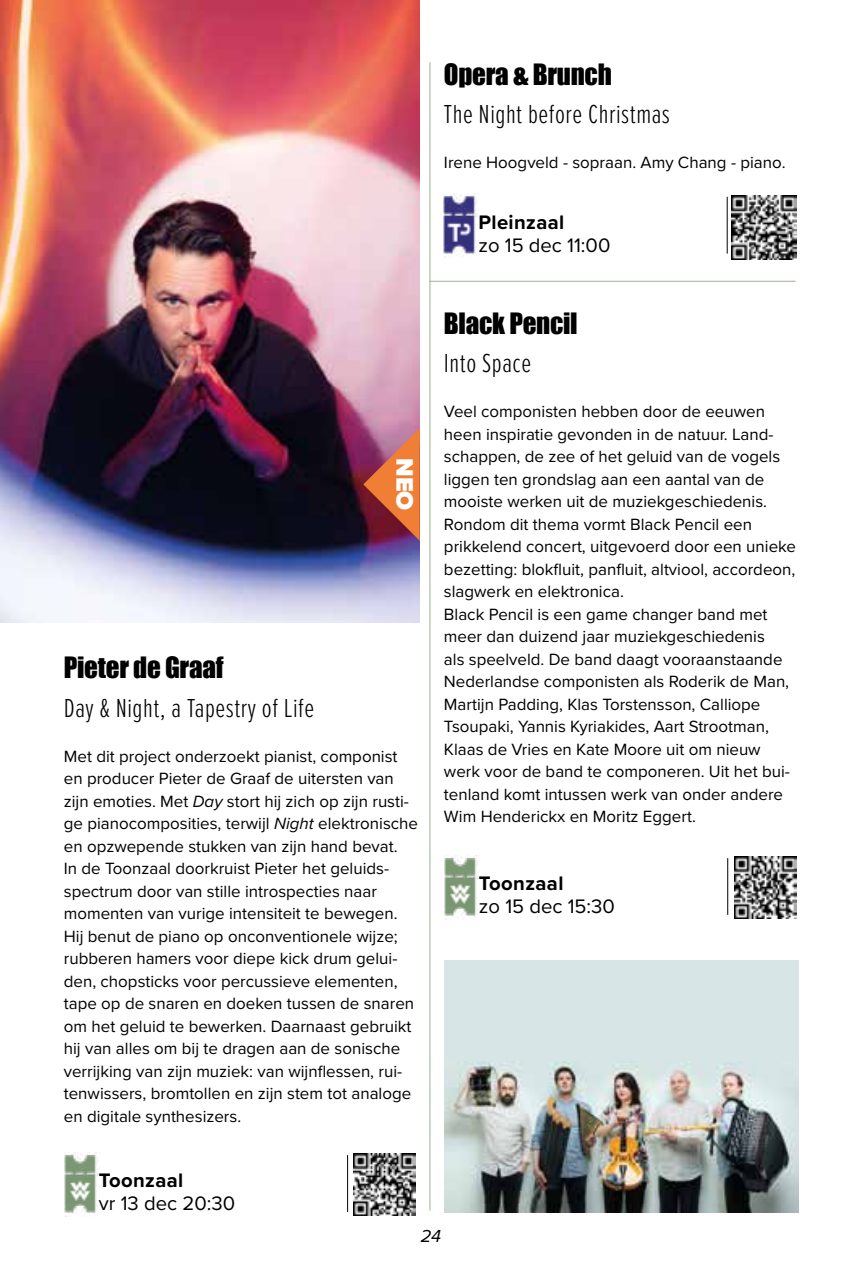
<style>
.page{position:relative;width:862px;height:1276px;background:#fff}
.page>*{position:absolute;margin:0;border:0;box-sizing:border-box;transform-origin:0 0}
.t1{font:300 27px "Proxima Nova Ex Cn";letter-spacing:.02em;color:#000}
.t2{font:27px "Impact";letter-spacing:-.01em;color:#000}
.t3{font:900 24.75px "Proxima Nova";color:#fff}
.t4{font:20.25px "Proxima Nova";color:#000}
.t5{font:700 20.25px "Proxima Nova";letter-spacing:.02em;color:#000}
.t6{font:italic 18px "Proxima Nova";color:#000}
.t7{font:16.88px/22.5px "Proxima Nova";color:#000}
.s1{font-style:italic}
</style>
<div class="page">
<img style="left:64px;top:1152px;width:34px;height:62px">
<hr style="left:347px;top:1155px;width:1px;height:57px;background:#000">
<img style="left:0;top:0;width:419px;height:622px">
<img style="left:443px;top:193px;width:34px;height:62px">
<hr style="left:726px;top:197px;width:1px;height:57px;background:#000">
<img style="left:444px;top:855px;width:34px;height:62px">
<hr style="left:727px;top:858px;width:1px;height:57px;background:#000">
<img style="left:444px;top:960px;width:354px;height:252px">
<hr style="left:861px;top:638px;width:1px;height:638px;background:#006c4f">
<img style="left:353px;top:1153px;width:62px;height:62px">
<img style="left:734px;top:857px;width:61px;height:62px">
<hr style="left:429px;top:62px;width:1px;height:1148px;background:#a3bc98">
<hr style="left:429px;top:281px;width:366px;height:1px;background:#a3bc98">
<svg style="left:363px;top:428px;width:56px;height:113px;background:#b85847"></svg>
<img style="left:731px;top:195px;width:64px;height:65px">
<h1 class="t2" style="left:443px;top:54px;width:169px">Opera &amp; Brunch</h1>
<h1 class="t1" style="left:443px;top:95px;width:227px">The Night before Christmas</h1>
<p class="t7" style="left:443px;top:151px;width:343px">Irene Hoogveld - sopraan. Amy Chang - piano.</p>
<h2 class="t3" style="left:423px;top:458px;width:54px;rotate:90deg">NEO</h2>
<h1 class="t2" style="left:64px;top:647px;width:161px">Pieter de Graaf</h1>
<h1 class="t1" style="left:64px;top:688px;width:252px">Day &amp; Night, a Tapestry of Life</h1>
<p class="t7" style="left:64px;top:744px;width:355px">Met dit project onderzoekt pianist, componist en producer Pieter de Graaf de uitersten van zijn emoties. Met <span class="s1">Day</span> stort hij zich op zijn rusti&shy;ge pianocomposities, terwijl <span class="s1">Night</span> elektronische en opzwepende stukken van zijn hand bevat.<br>In de Toonzaal doorkruist Pieter het geluids&shy;spectrum door van stille introspecties naar momenten van vurige intensiteit te bewegen.<br>Hij benut de piano op onconventionele wijze; rubberen hamers voor diepe kick drum gelui&shy;den, chopsticks voor percussieve elementen, tape op de snaren en doeken tussen de snaren om het geluid te bewerken. Daarnaast gebruikt hij van alles om bij te dragen aan de sonische verrijking van zijn muziek: van wijnflessen, rui&shy;tenwissers, bromtollen en zijn stem tot analoge en digitale synthesizers.</p>
<p class="t5" style="left:99px;top:1165px;width:86px">Toonzaal</p>
<p class="t4" style="left:99px;top:1188px;width:138px">vr 13 dec 20:30</p>
<p class="t5" style="left:478px;top:207px;width:87px">Pleinzaal</p>
<p class="t4" style="left:478px;top:230px;width:133px">zo 15 dec 11:00</p>
<h1 class="t2" style="left:443px;top:302px;width:135px">Black Pencil</h1>
<h1 class="t1" style="left:443px;top:344px;width:89px">Into Space</h1>
<p class="t7" style="left:443px;top:400px;width:353px">Veel componisten hebben door de eeuwen heen inspiratie gevonden in de natuur. Land&shy;schappen, de zee of het geluid van de vogels liggen ten grondslag aan een aantal van de mooiste werken uit de muziekgeschiedenis.<br>Rondom dit thema vormt Black Pencil een prikkelend concert, uitgevoerd door een unieke bezetting: blokfluit, panfluit, altviool, accordeon, slagwerk en elektronica.<br>Black Pencil is een game changer band met meer dan duizend jaar muziekgeschiedenis<br>als speelveld. De band daagt vooraanstaande Nederlandse componisten als Roderik de Man, Martijn Padding, Klas Torstensson, Calliope Tsoupaki, Yannis Kyriakides, Aart Strootman, Klaas de Vries en Kate Moore uit om nieuw werk voor de band te componeren. Uit het bui&shy;tenland komt intussen werk van onder andere Wim Henderickx en Moritz Eggert.</p>
<p class="t5" style="left:478px;top:868px;width:86px">Toonzaal</p>
<p class="t4" style="left:478px;top:891px;width:137px">zo 15 dec 15:30</p>
<p class="t6" style="left:420px;top:1223px;width:22px">24</p>
</div>
